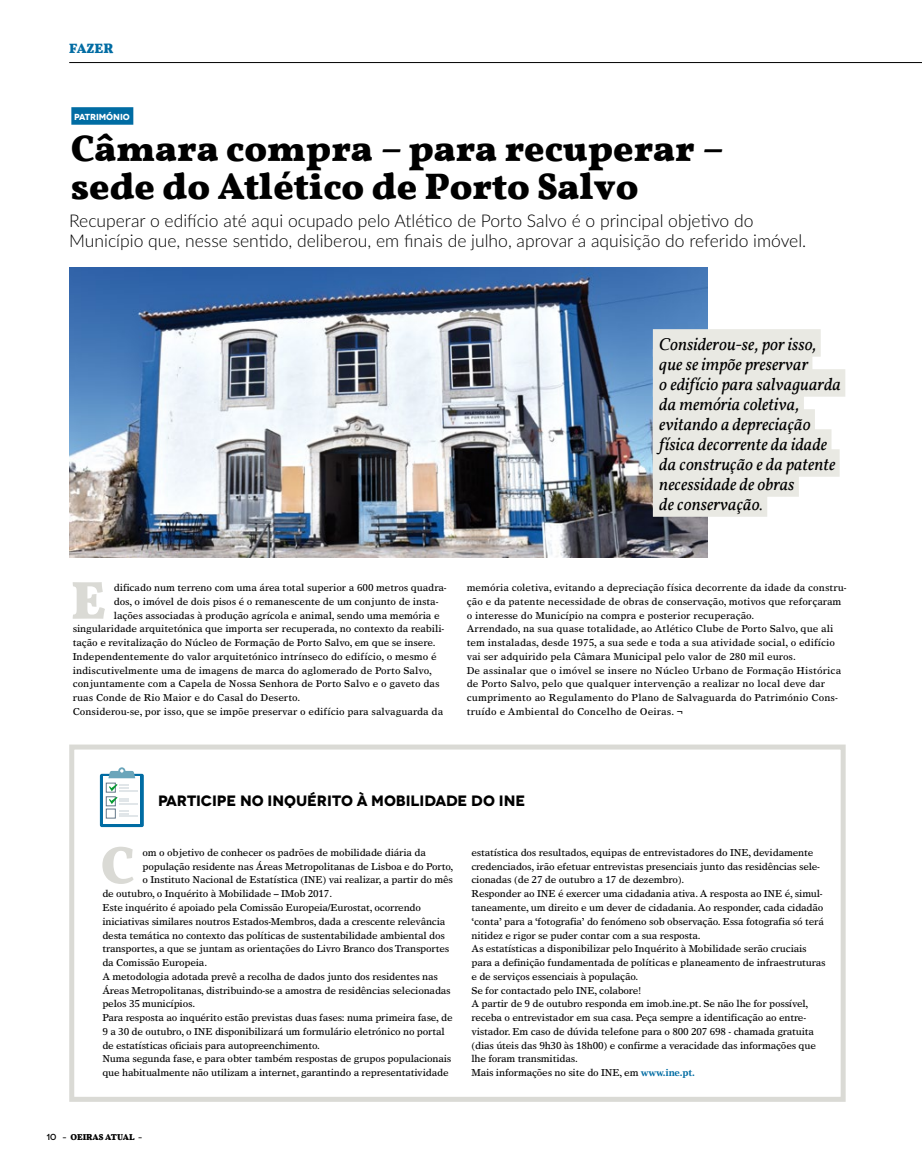
<style>
.page{position:relative;width:922px;height:1170px;background:#fff}
.page>*{position:absolute;margin:0;border:0;box-sizing:border-box;transform-origin:0 0}
.t1{font:700 53.62px "Vollkorn";color:#dadad5}
.t2{font:700 37.5px/37.5px "Vollkorn";color:#000}
.t3{font:italic 17.5px/20px "Vollkorn";color:#000}
.t4{font:300 17.5px/20px "Lato";color:#000}
.t5{font:700 15px "Novecentowide";color:#000}
.t6{font:700 13.75px "Vollkorn";color:#006ca3}
.t7{font:10px/13.8px "Times Europa LT";letter-spacing:-.02em;color:#000}
.t8{font:10px/13.8px "Times Europa LT";color:#000}
.t9{font:700 8.75px "Vollkorn";color:#000}
.t10{font:700 8.75px "Novecentowide";letter-spacing:-.01em;color:#fff}
.s1{font-weight:700;color:#006ca3}
.s2{font-family:"Novecentowide";font-weight:500}
.s3{font-family:"Foundry Wilson";font-weight:400}
</style>
<div class="page">
<hr style="left:69px;top:62px;width:852px;height:1px;background:#000">
<div style="left:71px;top:107px;width:62px;height:18px;background:#006ca3"></div>
<div style="left:69px;top:744px;width:776px;height:357px;border:5px solid #dadad5"></div>
<div style="left:100px;top:773px;width:44px;height:54px;background:#006ca3;border-radius:2px"></div>
<div style="left:103px;top:776px;width:37px;height:47px;background:#fff"></div>
<svg style="left:105px;top:767px;width:33px;height:51px"></svg>
<img style="left:69px;top:268px;width:638px;height:290px">
<div style="left:652px;top:329px;width:168px;height:27px;background:#e9e9e3"></div>
<div style="left:652px;top:349px;width:160px;height:27px;background:#e9e9e3"></div>
<div style="left:652px;top:369px;width:193px;height:27px;background:#e9e9e3"></div>
<div style="left:652px;top:389px;width:151px;height:27px;background:#e9e9e3"></div>
<div style="left:652px;top:409px;width:162px;height:27px;background:#e9e9e3"></div>
<div style="left:652px;top:429px;width:179px;height:27px;background:#e9e9e3"></div>
<div style="left:652px;top:449px;width:187px;height:27px;background:#e9e9e3"></div>
<div style="left:652px;top:469px;width:146px;height:27px;background:#e9e9e3"></div>
<div style="left:652px;top:489px;width:115px;height:27px;background:#e9e9e3"></div>
<h3 class="t6" style="left:69px;top:40px;width:46px">FAZER</h3>
<p class="t10" style="left:74px;top:111px;width:57px">PATRIMÓNIO</p>
<h2 class="t2" style="left:71px;top:130px;width:655px">Câmara compra – para recuperar – sede do Atlético de Porto Salvo</h2>
<h3 class="t4" style="left:69px;top:210px;width:738px">Recuperar o edifício até aqui ocupado pelo Atlético de Porto Salvo é o principal objetivo do<br>Município que, nesse sentido, deliberou, em finais de julho, aprovar a aquisição do referido imóvel.</h3>
<h3 class="t3" style="left:659px;top:334px;width:183px">Considerou-se, por isso, que se impõe preservar<br>o edifício para salvaguarda da memória coletiva, evitando a depreciação física decorrente da idade da construção e da patente necessidade de obras<br>de conservação.</h3>
<h1 class="t1" style="left:71px;top:567px;width:36px">E</h1>
<p class="t7" style="left:114px;top:580px;width:334px">dificado num terreno com uma área total superior a 600 metros quadra-</p>
<p class="t7" style="left:114px;top:594px;width:326px">dos, o imóvel de dois pisos é o remanescente de um conjunto de insta-</p>
<p class="t7" style="left:114px;top:608px;width:327px">lações associadas à produção agrícola e animal, sendo uma memória e</p>
<p class="t7" style="left:73px;top:621px;width:373px">singularidade arquitetónica que importa ser recuperada, no contexto da reabili-</p>
<p class="t7" style="left:73px;top:635px;width:364px">tação e revitalização do Núcleo de Formação de Porto Salvo, em que se insere.</p>
<p class="t8" style="left:73px;top:649px;width:365px">Independentemente do valor arquitetónico intrínseco do edifício, o mesmo é</p>
<p class="t8" style="left:73px;top:663px;width:360px">indiscutivelmente uma de imagens de marca do aglomerado de Porto Salvo,</p>
<p class="t8" style="left:73px;top:676px;width:368px">conjuntamente com a Capela de Nossa Senhora de Porto Salvo e o gaveto das</p>
<p class="t8" style="left:73px;top:690px;width:229px">ruas Conde de Rio Maior e do Casal do Deserto.</p>
<p class="t8" style="left:73px;top:704px;width:372px">Considerou-se, por isso, que se impõe preservar o edifício para salvaguarda da</p>
<p class="t8" style="left:466px;top:580px;width:381px">memória coletiva, evitando a depreciação física decorrente da idade da constru&shy;ção e da patente necessidade de obras de conservação, motivos que reforçaram o interesse do Município na compra e posterior recuperação.<br>Arrendado, na sua quase totalidade, ao Atlético Clube de Porto Salvo, que ali tem instaladas, desde 1975, a sua sede e toda a sua atividade social, o edifício vai ser adquirido pela Câmara Municipal pelo valor de 280 mil euros.<br>De assinalar que o imóvel se insere no Núcleo Urbano de Formação Histórica de Porto Salvo, pelo que qualquer intervenção a realizar no local deve dar cumprimento ao Regulamento do Plano de Salvaguarda do Património Cons&shy;truído e Ambiental do Concelho de Oeiras. ¬</p>
<h3 class="t5" style="left:158px;top:791px;width:369px">PARTICIPE NO INQUÉRITO À MOBILIDADE DO INE</h3>
<h1 class="t1" style="left:100px;top:832px;width:36px">C</h1>
<p class="t7" style="left:143px;top:845px;width:285px">om o objetivo de conhecer os padrões de mobilidade diária da</p>
<p class="t7" style="left:143px;top:859px;width:312px">população residente nas Áreas Metropolitanas de Lisboa e do Porto,</p>
<p class="t7" style="left:143px;top:872px;width:312px">o Instituto Nacional de Estatística (INE) vai realizar, a partir do mês</p>
<p class="t7" style="left:102px;top:886px;width:231px">de outubro, o Inquérito à Mobilidade – IMob 2017.</p>
<p class="t7" style="left:102px;top:900px;width:320px">Este inquérito é apoiado pela Comissão Europeia/Eurostat, ocorrendo</p>
<p class="t7" style="left:102px;top:914px;width:344px">iniciativas similares noutros Estados-Membros, dada a crescente relevância</p>
<p class="t7" style="left:102px;top:927px;width:344px">desta temática no contexto das políticas de sustentabilidade ambiental dos</p>
<p class="t7" style="left:102px;top:941px;width:348px">transportes, a que se juntam as orientações do Livro Branco dos Transportes</p>
<p class="t7" style="left:102px;top:955px;width:106px">da Comissão Europeia.</p>
<p class="t7" style="left:102px;top:969px;width:337px">A metodologia adotada prevê a recolha de dados junto dos residentes nas</p>
<p class="t7" style="left:102px;top:982px;width:350px">Áreas Metropolitanas, distribuindo-se a amostra de residências selecionadas</p>
<p class="t7" style="left:102px;top:996px;width:94px">pelos 35 municípios.</p>
<p class="t7" style="left:102px;top:1010px;width:351px">Para resposta ao inquérito estão previstas duas fases: numa primeira fase, de</p>
<p class="t7" style="left:102px;top:1024px;width:344px">9 a 30 de outubro, o INE disponibilizará um formulário eletrónico no portal</p>
<p class="t7" style="left:102px;top:1037px;width:219px">de estatísticas oficiais para autopreenchimento.</p>
<p class="t7" style="left:102px;top:1051px;width:350px">Numa segunda fase, e para obter também respostas de grupos populacionais</p>
<p class="t7" style="left:102px;top:1065px;width:347px">que habitualmente não utilizam a internet, garantindo a representatividade</p>
<p class="t7" style="left:471px;top:845px;width:355px">estatística dos resultados, equipas de entrevistadores do INE, devidamente credenciados, irão efetuar entrevistas presenciais junto das residências sele&shy;cionadas (de 27 de outubro a 17 de dezembro).<br>Responder ao INE é exercer uma cidadania ativa. A resposta ao INE é, simul&shy;taneamente, um direito e um dever de cidadania. Ao responder, cada cidadão ‘conta’ para a ‘fotografia’ do fenómeno sob observação. Essa fotografia só terá nitidez e rigor se puder contar com a sua resposta.<br>As estatísticas a disponibilizar pelo Inquérito à Mobilidade serão cruciais para a definição fundamentada de políticas e planeamento de infraestruturas e de serviços essenciais à população.<br>Se for contactado pelo INE, colabore!<br>A partir de 9 de outubro responda em imob.ine.pt. Se não lhe for possível, receba o entrevistador em sua casa. Peça sempre a identificação ao entre&shy;vistador. Em caso de dúvida telefone para o 800 207 698 - chamada gratuita (dias úteis das 9h30 às 18h00) e confirme a veracidade das informações que lhe foram transmitidas.<br>Mais informações no site do INE, em <span class="s1">www.ine.pt.</span></p>
<p class="t9" style="left:46px;top:1130px;width:97px"><span class="s2">10</span> <span class="s3">-</span> OEIRAS ATUAL <span class="s3">-</span></p>
</div>
